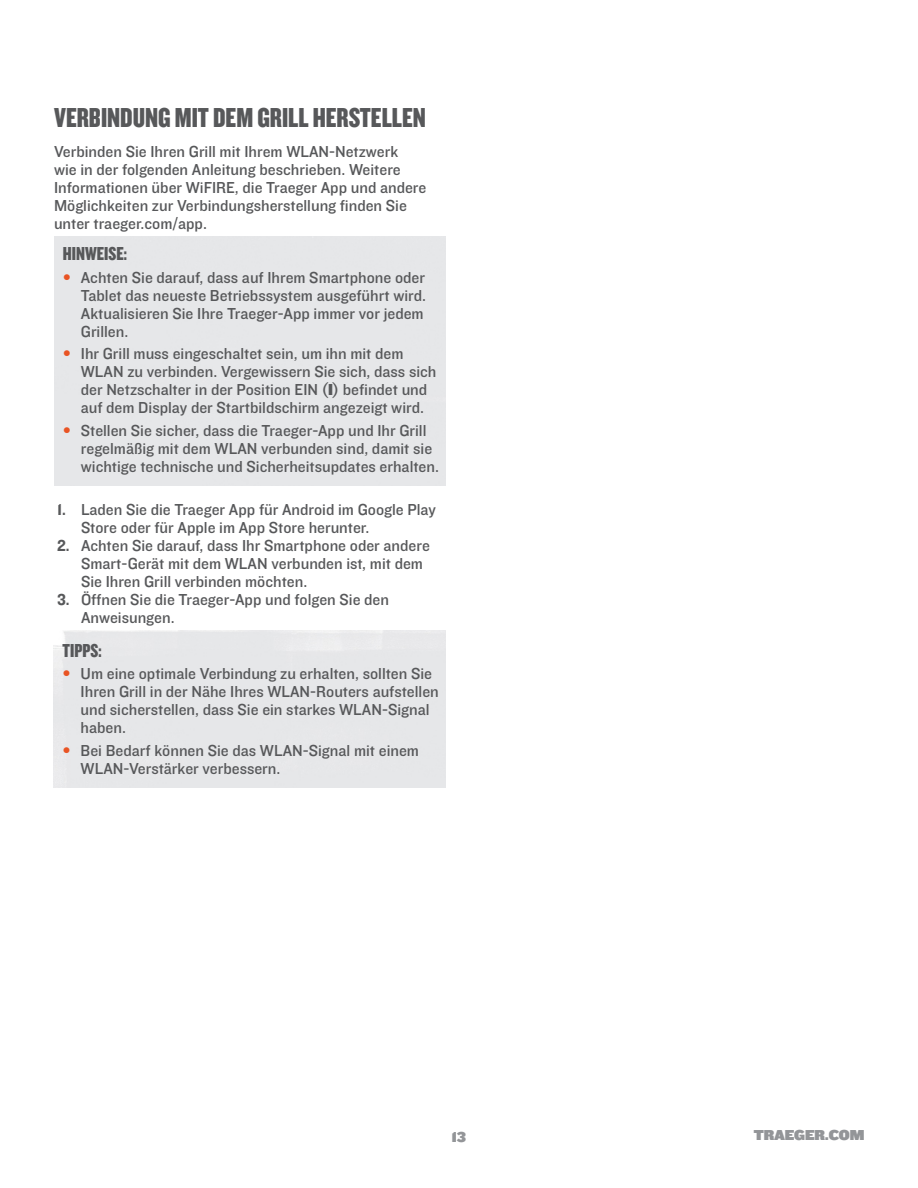
<style>
.page{position:relative;width:918px;height:1188px;background:#fff}
.page>*{position:absolute;margin:0;border:0;box-sizing:border-box;transform-origin:0 0}
.Chapter_Subheader{font:28.5px "Knockout 69 Full Liteweight";color:#57585a}
.Body_Copy{font:19.5px "Knockout 69 Full Liteweight";color:#57585a}
.Body_Copy-2{font:16.5px/18px "Knockout 31 Junior Middlewt";color:#57585a}
.t1{font:15px "Knockout 92 Ultmt Cruiserwt";color:#939598}
.s1{font-family:"Avenir LT Std";font-weight:300;color:#e95424}
.s2{font-family:"Knockout 71 Full Middlewt"}
.s3{font-family:"Knockout 51 Middleweight"}
</style>
<div class="page">
<p class="Chapter_Subheader" style="left:54px;top:99px;width:373px">VERBINDUNG MIT DEM GRILL HERSTELLEN</p>
<p class="Body_Copy-2" style="left:54px;top:142px;width:374px">Verbinden Sie Ihren Grill mit Ihrem WLAN-Netzwerk<br>wie in der folgenden Anleitung beschrieben. Weitere Informationen über WiFIRE, die Traeger App und andere Möglichkeiten zur Verbindungsherstellung finden Sie unter traeger.com/app.</p>
<p class="Body_Copy" style="left:63px;top:241px;width:66px">HINWEISE:</p>
<p class="Body_Copy-2" style="left:81px;top:267px;width:347px;text-indent:-18px"><span class="s1">•</span> Achten Sie darauf, dass auf Ihrem Smartphone oder Tablet das neueste Betriebssystem ausgeführt wird.<br>Aktualisieren Sie Ihre Traeger-App immer vor jedem Grillen.</p>
<p class="Body_Copy-2" style="left:81px;top:344px;width:357px;text-indent:-18px"><span class="s1">•</span> Ihr Grill muss eingeschaltet sein, um ihn mit dem WLAN zu verbinden. Vergewissern Sie sich, dass sich der Netzschalter in der Position EIN (<span class="s2">I</span>) befindet und auf dem Display der Startbildschirm angezeigt wird.</p>
<p class="Body_Copy-2" style="left:81px;top:420px;width:360px;text-indent:-18px"><span class="s1">•</span> Stellen Sie sicher, dass die Traeger-App und Ihr Grill regelmäßig mit dem WLAN verbunden sind, damit sie wichtige technische und Sicherheitsupdates erhalten.</p>
<p class="Body_Copy-2" style="left:81px;top:500px;width:357px;text-indent:-24px"><span class="s3">1.</span> Laden Sie die Traeger App für Android im Google Play<br>Store oder für Apple im App Store herunter.</p>
<p class="Body_Copy-2" style="left:81px;top:536px;width:350px;text-indent:-24px"><span class="s3">2.</span> Achten Sie darauf, dass Ihr Smartphone oder andere<br>Smart-Gerät mit dem WLAN verbunden ist, mit dem<br>Sie Ihren Grill verbinden möchten.</p>
<p class="Body_Copy-2" style="left:81px;top:590px;width:310px;text-indent:-24px"><span class="s3">3.</span> Öffnen Sie die Traeger-App und folgen Sie den<br>Anweisungen.</p>
<p class="Body_Copy" style="left:63px;top:638px;width:41px">TIPPS:</p>
<p class="Body_Copy-2" style="left:81px;top:664px;width:360px;text-indent:-18px"><span class="s1">•</span> Um eine optimale Verbindung zu erhalten, sollten Sie Ihren Grill in der Nähe Ihres WLAN-Routers aufstellen und sicherstellen, dass Sie ein starkes WLAN-Signal haben.</p>
<p class="Body_Copy-2" style="left:81px;top:740px;width:340px;text-indent:-18px"><span class="s1">•</span> Bei Bedarf können Sie das WLAN-Signal mit einem<br>WLAN-Verstärker verbessern.</p>
<p class="t1" style="left:452px;top:1126px;width:16px">13</p>
<p class="t1" style="left:754px;top:1124px;width:112px">TRAEGER.COM</p>
</div>
